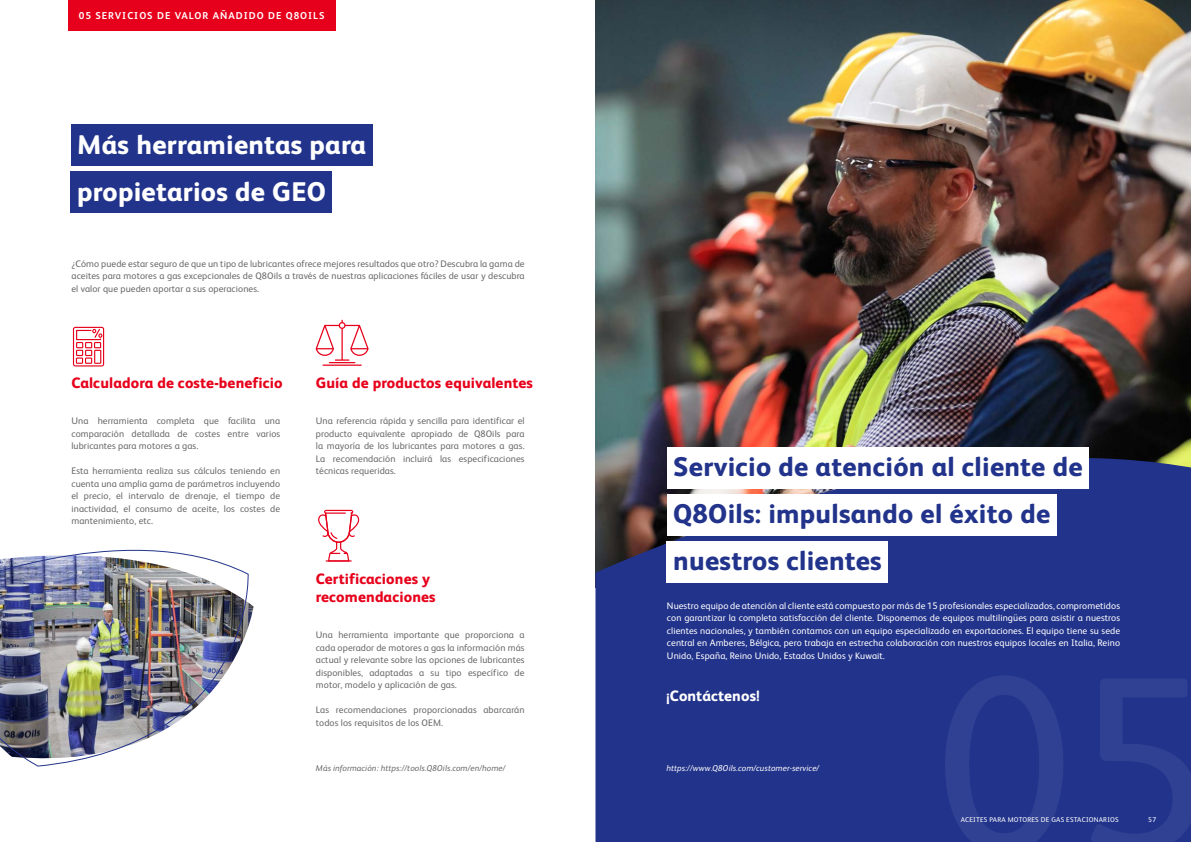
<style>
.page{position:relative;width:1191px;height:842px;background:#fff}
.page>*{position:absolute;margin:0;border:0;box-sizing:border-box;transform-origin:0 0}
.t1{font:800 27px/47px "FS Albert";letter-spacing:.01em;color:#22338b}
.t2{font:800 27px/47px "FS Albert";letter-spacing:.01em;color:#fff}
.t3{font:800 15px/18px "FS Albert";letter-spacing:.01em;color:#e7001b}
.t4{font:800 15px "FS Albert";letter-spacing:.01em;color:#fff}
.t5{font:700 10px "FS Albert";letter-spacing:.1em;color:#fff}
.t6{font:9.5px/12.5px "FS Albert";letter-spacing:.01em;color:#676968;text-align:justify}
.t7{font:9.5px/12.5px "FS Albert";letter-spacing:.01em;color:#fff;text-align:justify}
.t8{font:italic 8.5px "FS Albert";letter-spacing:.01em;color:#676968}
.t9{font:italic 8.5px "FS Albert";letter-spacing:.01em;color:#fff}
.t10{font:7px "FS Albert";letter-spacing:.03em;color:#fff}
</style>
<div class="page">
<img style="left:595px;top:0;width:596px;height:428px">
<svg style="left:595px;top:428px;width:596px;height:414px;background:#273583"></svg>
<div style="left:667px;top:447px;width:421px;height:42px;background:#fff"></div>
<div style="left:667px;top:494px;width:389px;height:42px;background:#fff"></div>
<div style="left:667px;top:541px;width:221px;height:42px;background:#fff"></div>
<div style="left:71px;top:124px;width:301px;height:42px;background:#22338b"></div>
<div style="left:71px;top:171px;width:261px;height:42px;background:#22338b"></div>
<img style="left:0;top:549px;width:254px;height:218px">
<svg style="left:318px;top:510px;width:41px;height:50px"></svg>
<hr style="left:325px;top:560px;width:27px;height:2px;background:#e7001b">
<svg style="left:316px;top:320px;width:52px;height:46px"></svg>
<svg style="left:73px;top:327px;width:31px;height:39px"></svg>
<div style="left:69px;top:0;width:267px;height:30px;background:#e7001b"></div>
<p class="t5" style="left:79px;top:10px;width:247px">05 SERVICIOS DE VALOR AÑADIDO DE Q8OILS</p>
<h1 class="t2" style="left:77px;top:121px;width:290px">Más herramientas para propietarios de GEO</h1>
<p class="t6" style="left:71px;top:257px;width:455px">¿Cómo puede estar seguro de que un tipo de lubricantes ofrece mejores resultados que otro? Descubra la gama de aceites para motores a gas excepcionales de Q8Oils a través de nuestras aplicaciones fáciles de usar y descubra el valor que pueden aportar a sus operaciones.</p>
<h2 class="t3" style="left:71px;top:374px;width:213px">Calculadora de coste-beneficio</h2>
<p class="t6" style="left:71px;top:414px;width:210px">Una herramienta completa que facilita una comparación detallada de costes entre varios lubricantes para motores a gas.</p>
<p class="t6" style="left:71px;top:464px;width:210px">Esta herramienta realiza sus cálculos teniendo en cuenta una amplia gama de parámetros incluyendo el precio, el intervalo de drenaje, el tiempo de inactividad, el consumo de aceite, los costes de mantenimiento, etc.</p>
<h2 class="t3" style="left:316px;top:374px;width:219px">Guía de productos equivalentes</h2>
<p class="t6" style="left:316px;top:414px;width:210px">Una referencia rápida y sencilla para identificar el producto equivalente apropiado de Q8Oils para la mayoría de los lubricantes para motores a gas.<br>La recomendación incluirá las especificaciones técnicas requeridas.</p>
<h2 class="t3" style="left:316px;top:570px;width:121px">Certificaciones y recomendaciones</h2>
<p class="t6" style="left:316px;top:628px;width:210px">Una herramienta importante que proporciona a cada operador de motores a gas la información más actual y relevante sobre las opciones de lubricantes disponibles, adaptadas a su tipo específico de motor, modelo y aplicación de gas.</p>
<p class="t6" style="left:316px;top:703px;width:210px">Las recomendaciones proporcionadas abarcarán todos los requisitos de los OEM.</p>
<p class="t8" style="left:316px;top:763px;width:191px">Más información: https://tools.Q8Oils.com/en/home/</p>
<h1 class="t1" style="left:673px;top:443px;width:411px">Servicio de atención al cliente de<br>Q8Oils: impulsando el éxito de nuestros clientes</h1>
<p class="t7" style="left:667px;top:599px;width:455px">Nuestro equipo de atención al cliente está compuesto por más de 15 profesionales especializados, comprometidos con garantizar la completa satisfacción del cliente. Disponemos de equipos multilingües para asistir a nuestros clientes nacionales, y también contamos con un equipo especializado en exportaciones. El equipo tiene su sede central en Amberes, Bélgica, pero trabaja en estrecha colaboración con nuestros equipos locales en Italia, Reino Unido, España, Reino Unido, Estados Unidos y Kuwait.</p>
<h2 class="t4" style="left:666px;top:687px;width:95px">¡Contáctenos!</h2>
<p class="t9" style="left:666px;top:763px;width:154px">https://www.Q8Oils.com/customer-service/</p>
<p class="t10" style="left:960px;top:815px;width:159px">ACEITES PARA MOTORES DE GAS ESTACIONARIOS</p>
<p class="t10" style="left:1148px;top:815px;width:9px">57</p>
</div>
